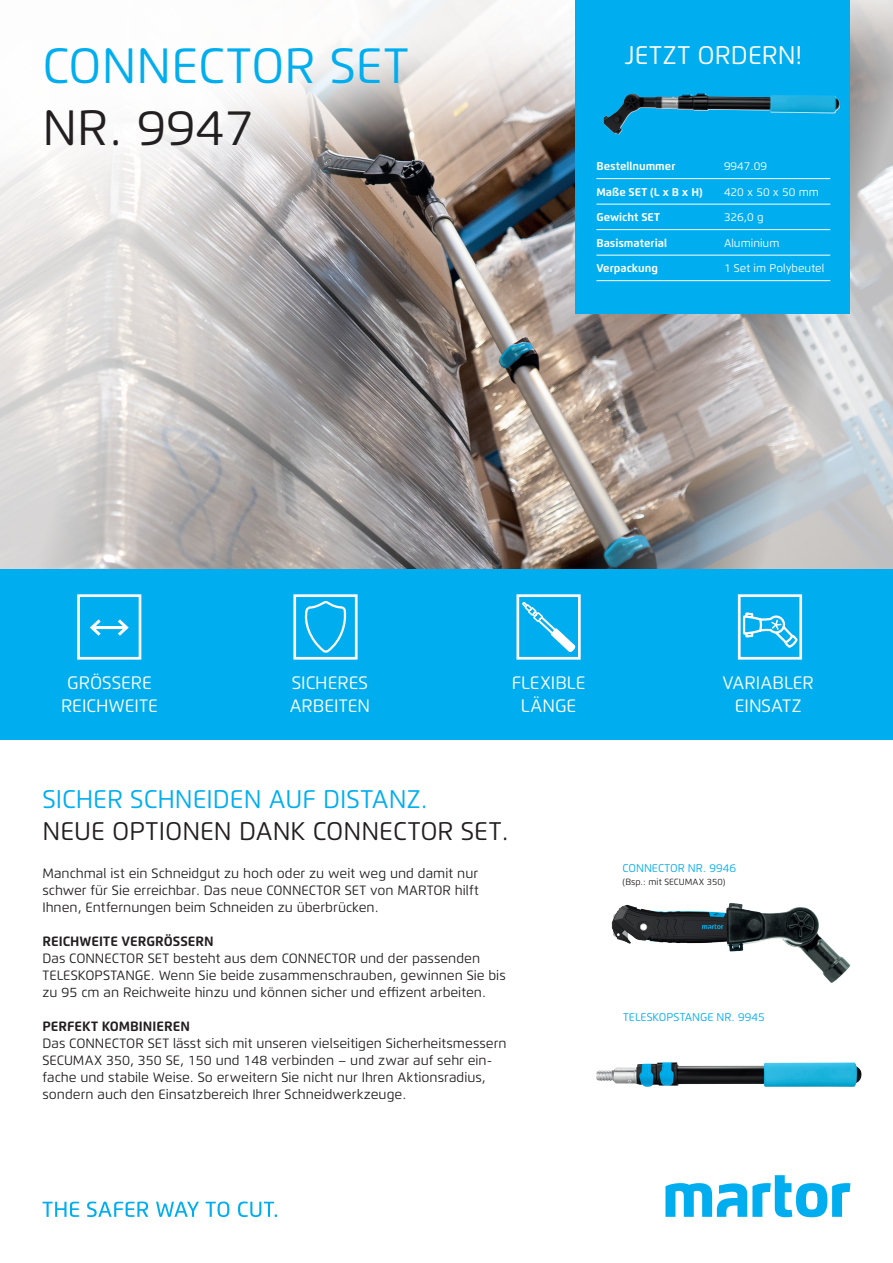
<style>
.page{position:relative;width:893px;height:1263px;background:#fff}
.page>*{position:absolute;margin:0;border:0;box-sizing:border-box;transform-origin:0 0}
.t1{font:49.5px "Flexo";color:#00aeef}
.t2{font:49.5px "Flexo";color:#231f20}
.t3{font:25.5px "Flexo";color:#231f20}
.t4{font:25.5px "Flexo";color:#00aeef}
.t5{font:25.5px "Flexo";color:#fff}
.t6{font:18px/23.4px "Flexo";color:#fff;text-align:center}
.t7{font:13.5px/17px "Flexo";color:#231f20}
.t8{font:700 13.5px "Flexo";color:#231f20}
.t9{font:700 11.25px "Flexo";color:#fff}
.t10{font:11.25px "Flexo";color:#fff}
.t11{font:11.25px "Flexo";color:#00aeef}
.t12{font:9px "Flexo";color:#231f20}
</style>
<div class="page">
<img style="left:438px;top:351px;width:129px;height:219px">
<svg style="left:0;top:351px;width:438px;height:219px;background:#b4b1b0"></svg>
<svg style="left:567px;top:351px;width:326px;height:219px;background:#b0aead"></svg>
<div style="left:0;top:570px;width:893px;height:170px;background:#00aeef"></div>
<svg style="left:77px;top:594px;width:65px;height:66px"></svg>
<svg style="left:293px;top:594px;width:65px;height:66px"></svg>
<svg style="left:0;top:0;width:893px;height:351px"></svg>
<svg style="left:737px;top:594px;width:66px;height:66px"></svg>
<img style="left:611px;top:903px;width:240px;height:80px">
<div style="left:575px;top:0;width:275px;height:313px;background:#00aeef"></div>
<hr style="left:724px;top:280px;width:106px;height:1px;background:#fff">
<hr style="left:596px;top:280px;width:128px;height:1px;background:#fff">
<hr style="left:724px;top:229px;width:106px;height:1px;background:#fff">
<hr style="left:596px;top:229px;width:128px;height:1px;background:#fff">
<hr style="left:724px;top:204px;width:106px;height:1px;background:#fff">
<hr style="left:596px;top:204px;width:128px;height:1px;background:#fff">
<hr style="left:724px;top:178px;width:106px;height:1px;background:#fff">
<hr style="left:596px;top:178px;width:128px;height:1px;background:#fff">
<hr style="left:596px;top:255px;width:128px;height:1px;background:#fff">
<hr style="left:724px;top:255px;width:106px;height:1px;background:#fff">
<svg style="left:665px;top:1175px;width:185px;height:42px"></svg>
<svg style="left:43px;top:1202px;width:36px;height:15px"></svg>
<svg style="left:87px;top:1201px;width:61px;height:16px"></svg>
<svg style="left:156px;top:1201px;width:43px;height:16px"></svg>
<svg style="left:206px;top:1201px;width:23px;height:16px"></svg>
<svg style="left:238px;top:1201px;width:39px;height:16px"></svg>
<svg style="left:516px;top:594px;width:65px;height:66px"></svg>
<img style="left:604px;top:92px;width:234px;height:43px">
<img style="left:596px;top:1062px;width:266px;height:25px">
<h1 class="t1" style="left:43px;top:36px;width:368px">CONNECTOR SET</h1>
<h1 class="t2" style="left:43px;top:97px;width:213px">NR. 9947</h1>
<h2 class="t5" style="left:625px;top:39px;width:178px">JETZT ORDERN!</h2>
<p class="t9" style="left:596px;top:159px;width:80px">Bestellnummer</p>
<p class="t10" style="left:724px;top:159px;width:45px">9947.09</p>
<p class="t9" style="left:596px;top:185px;width:108px">Maße SET (L x B x H)</p>
<p class="t10" style="left:724px;top:185px;width:97px">420 x 50 x 50 mm</p>
<p class="t9" style="left:596px;top:210px;width:65px">Gewicht SET</p>
<p class="t10" style="left:724px;top:210px;width:41px">326,0 g</p>
<p class="t9" style="left:596px;top:236px;width:72px">Basismaterial</p>
<p class="t10" style="left:724px;top:236px;width:57px">Aluminium</p>
<p class="t9" style="left:596px;top:261px;width:63px">Verpackung</p>
<p class="t10" style="left:724px;top:261px;width:102px">1 Set im Polybeutel</p>
<h3 class="t6" style="left:61px;top:671px;width:98px">GRÖSSERE<br>REICHWEITE</h3>
<h3 class="t6" style="left:512px;top:671px;width:75px">FLEXIBLE<br>LÄNGE</h3>
<h3 class="t6" style="left:722px;top:671px;width:93px">VARIABLER<br>EINSATZ</h3>
<h3 class="t6" style="left:290px;top:671px;width:82px;text-align:left">SICHERES<br>ARBEITEN</h3>
<h2 class="t4" style="left:43px;top:784px;width:387px">SICHER SCHNEIDEN AUF DISTANZ.</h2>
<h2 class="t3" style="left:43px;top:815px;width:468px">NEUE OPTIONEN DANK CONNECTOR SET.</h2>
<p class="t7" style="left:43px;top:865px;width:438px;text-align:justify">Manchmal ist ein Schneidgut zu hoch oder zu weit weg und damit nur schwer für Sie erreichbar. Das neue CONNECTOR SET von MARTOR hilft Ihnen, Entfernungen beim Schneiden zu überbrücken.</p>
<p class="t8" style="left:43px;top:933px;width:173px">REICHWEITE VERGRÖSSERN</p>
<p class="t7" style="left:43px;top:950px;width:465px">Das CONNECTOR SET besteht aus dem CONNECTOR und der passenden<br>TELESKOPSTANGE. Wenn Sie beide zusammenschrauben, gewinnen Sie bis zu 95 cm an Reichweite hinzu und können sicher und effizent arbeiten.</p>
<p class="t8" style="left:43px;top:1018px;width:149px">PERFEKT KOMBINIEREN</p>
<p class="t7" style="left:43px;top:1035px;width:466px">Das CONNECTOR SET lässt sich mit unseren vielseitigen Sicherheitsmessern SECUMAX 350, 350 SE, 150 und 148 verbinden – und zwar auf sehr ein&shy;fache und stabile Weise. So erweitern Sie nicht nur Ihren Aktionsradius, sondern auch den Einsatzbereich Ihrer Schneidwerkzeuge.</p>
<p class="t11" style="left:623px;top:861px;width:115px">CONNECTOR NR. 9946</p>
<p class="t12" style="left:623px;top:876px;width:104px">(Bsp.: mit SECUMAX 350)</p>
<p class="t11" style="left:623px;top:1010px;width:143px">TELESKOPSTANGE NR. 9945</p>
</div>
